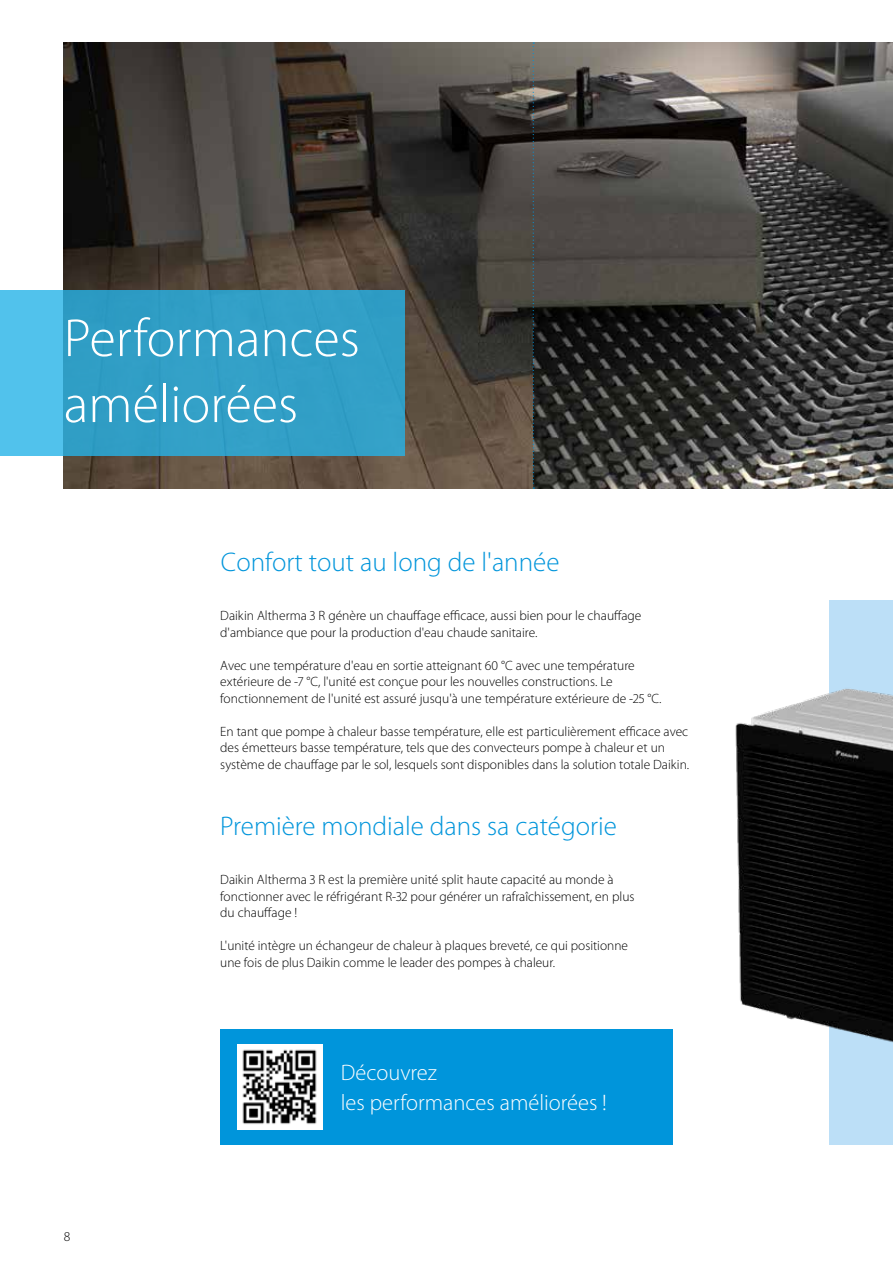
<style>
.page{position:relative;width:893px;height:1263px;background:#fff}
.page>*{position:absolute;margin:0;border:0;box-sizing:border-box;transform-origin:0 0}
.t1{font:300 54px/66px "Myriad Pro";color:#fff}
.t2{font:300 27px "Myriad Pro";color:#0095db}
.t3{font:300 22.5px/30px "Myriad Pro";color:#fff}
.t4{font:300 13.5px/16.5px "Myriad Pro";color:#000}
</style>
<div class="page">
<div style="left:829px;top:600px;width:64px;height:545px;background:#bcdff7"></div>
<img style="left:64px;top:43px;width:469px;height:445px">
<img style="left:534px;top:43px;width:359px;height:445px">
<svg style="left:0;top:290px;width:405px;height:165px;background:#36a4cc"></svg>
<div style="left:220px;top:1029px;width:453px;height:116px;background:#0095db"></div>
<img style="left:237px;top:1044px;width:85px;height:86px">
<img style="left:735px;top:688px;width:158px;height:355px">
<svg style="left:533px;top:43px;width:1px;height:446px"></svg>
<h1 class="t1" style="left:64px;top:306px;width:298px">Performances améliorées</h1>
<h2 class="t2" style="left:221px;top:547px;width:340px">Confort tout au long de l'année</h2>
<p class="t4" style="left:220px;top:607px;width:423px">Daikin Altherma 3 R génère un chauffage efficace, aussi bien pour le chauffage d'ambiance que pour la production d'eau chaude sanitaire.</p>
<p class="t4" style="left:220px;top:657px;width:443px">Avec une température d'eau en sortie atteignant 60 °C avec une température extérieure de -7 °C, l'unité est conçue pour les nouvelles constructions. Le fonctionnement de l'unité est assuré jusqu'à une température extérieure de -25 °C.</p>
<p class="t4" style="left:220px;top:723px;width:470px">En tant que pompe à chaleur basse température, elle est particulièrement efficace avec des émetteurs basse température, tels que des convecteurs pompe à chaleur et un système de chauffage par le sol, lesquels sont disponibles dans la solution totale Daikin.</p>
<h2 class="t2" style="left:220px;top:811px;width:398px">Première mondiale dans sa catégorie</h2>
<p class="t4" style="left:220px;top:871px;width:416px">Daikin Altherma 3 R est la première unité split haute capacité au monde à fonctionner avec le réfrigérant R-32 pour générer un rafraîchissement, en plus du chauffage !</p>
<p class="t4" style="left:220px;top:937px;width:409px">L'unité intègre un échangeur de chaleur à plaques breveté, ce qui positionne une fois de plus Daikin comme le leader des pompes à chaleur.</p>
<p class="t4" style="left:64px;top:1228px;width:8px">8</p>
<h3 class="t3" style="left:341px;top:1058px;width:268px">Découvrez<br>les performances améliorées !</h3>
</div>
